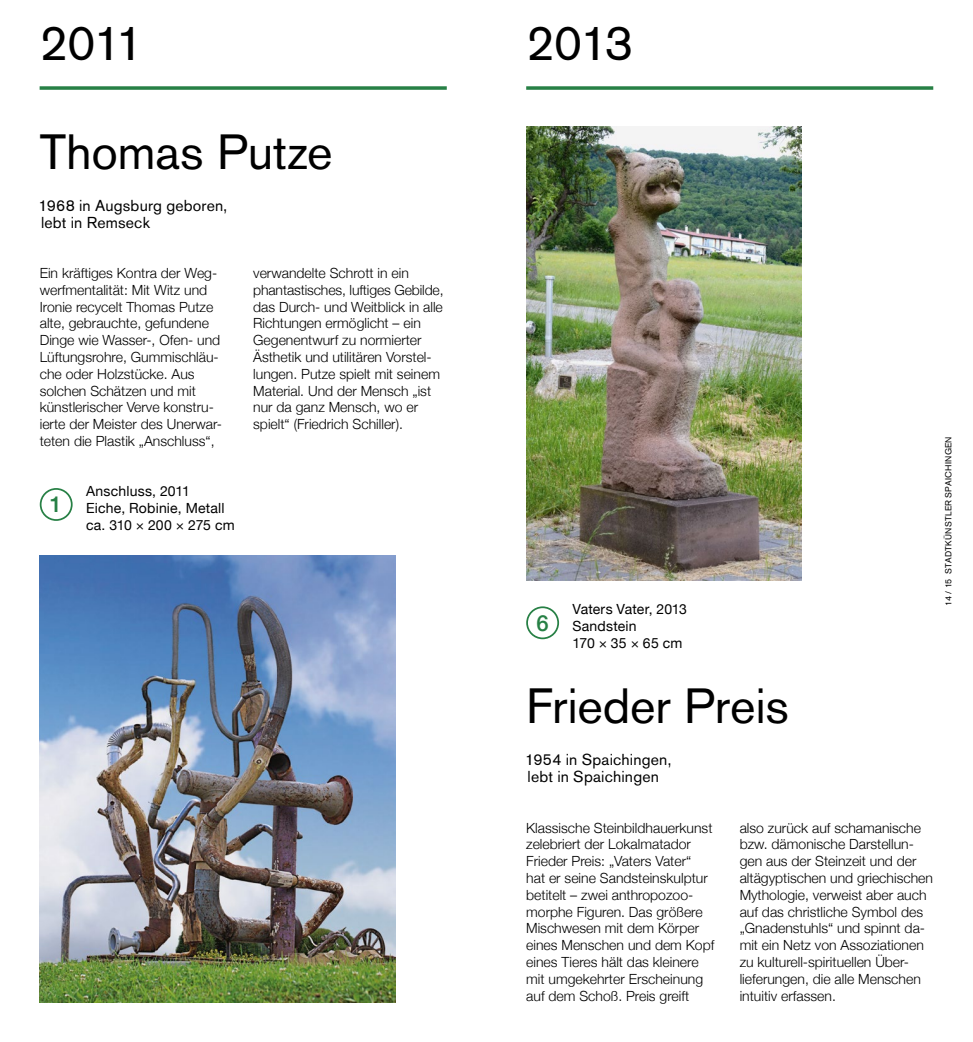
<style>
.page{position:relative;width:973px;height:1042px;background:#fff}
.page>*{position:absolute;margin:0;border:0;box-sizing:border-box;transform-origin:0 0}
.t1{font:49px "Akzidenz Grotesk BE";letter-spacing:-.005em;color:#000}
.t2{font:500 22.05px "Helvetica Neue";color:#278045}
.t3{font:15.75px/16.8px "Akzidenz Grotesk BE";letter-spacing:.01em;color:#000}
.t4{font:300 14px/16.8px "Helvetica Neue";color:#000}
.t5{font:14px/16.8px "Helvetica Neue";letter-spacing:.015em;color:#000}
.t6{font:8.75px "Akzidenz Grotesk BE";letter-spacing:.03em;color:#000}
</style>
<div class="page">
<img style="left:39px;top:86px;width:895px;height:917px">
<h1 class="t1" style="left:40px;top:13px;width:106px">2011</h1>
<h1 class="t1" style="left:526px;top:13px;width:109px">2013</h1>
<h1 class="t1" style="left:40px;top:122px;width:294px">Thomas Putze</h1>
<p class="t3" style="left:39px;top:197px;width:190px">1968 in Augsburg geboren, lebt in Remseck</p>
<p class="t4" style="left:40px;top:264px;width:184px">Ein kräftiges Kontra der Weg&shy;werfmentalität: Mit Witz und<br>Ironie recycelt Thomas Putze alte, gebrauchte, gefundene<br>Dinge wie Wasser-, Ofen- und<br>Lüftungsrohre, Gummischläu&shy;che oder Holzstücke. Aus solchen Schätzen und mit künstlerischer Verve konstru&shy;ierte der Meister des Unerwar&shy;teten die Plastik „Anschluss“,</p>
<h2 class="t2" style="left:50px;top:486px;width:14px">1</h2>
<p class="t5" style="left:86px;top:484px;width:150px">Anschluss, 2011<br>Eiche, Robinie, Metall ca. 310 × 200 × 275 cm</p>
<p class="t4" style="left:253px;top:264px;width:192px">verwandelte Schrott in ein phantastisches, luftiges Gebilde, das Durch- und Weitblick in alle<br>Richtungen ermöglicht – ein<br>Gegenentwurf zu normierter<br>Ästhetik und utilitären Vorstel&shy;lungen. Putze spielt mit seinem<br>Material. Und der Mensch „ist nur da ganz Mensch, wo er spielt“ (Friedrich Schiller).</p>
<h2 class="t2" style="left:536px;top:605px;width:14px">6</h2>
<p class="t5" style="left:572px;top:601px;width:116px">Vaters Vater, 2013<br>Sandstein<br>170 × 35 × 65 cm</p>
<p class="t6" style="left:943px;top:606px;width:171px;rotate:-90deg">14 / 15 STADTKÜNSTLER SPAICHINGEN</p>
<h1 class="t1" style="left:526px;top:677px;width:264px">Frieder Preis</h1>
<p class="t3" style="left:525px;top:751px;width:148px">1954 in Spaichingen, lebt in Spaichingen</p>
<p class="t4" style="left:526px;top:818px;width:190px">Klassische Steinbildhauerkunst zelebriert der Lokalmatador<br>Frieder Preis: „Vaters Vater“<br>hat er seine Sandsteinskulptur betitelt – zwei anthropozoo&shy;morphe Figuren. Das größere<br>Mischwesen mit dem Körper eines Menschen und dem Kopf eines Tieres hält das kleinere mit umgekehrter Erscheinung auf dem Schoß. Preis greift</p>
<p class="t4" style="left:739px;top:818px;width:195px">also zurück auf schamanische bzw. dämonische Darstellun&shy;gen aus der Steinzeit und der altägyptischen und griechischen<br>Mythologie, verweist aber auch auf das christliche Symbol des „Gnadenstuhls“ und spinnt da&shy;mit ein Netz von Assoziationen zu kulturell-spirituellen Über&shy;lieferungen, die alle Menschen intuitiv erfassen.</p>
</div>
